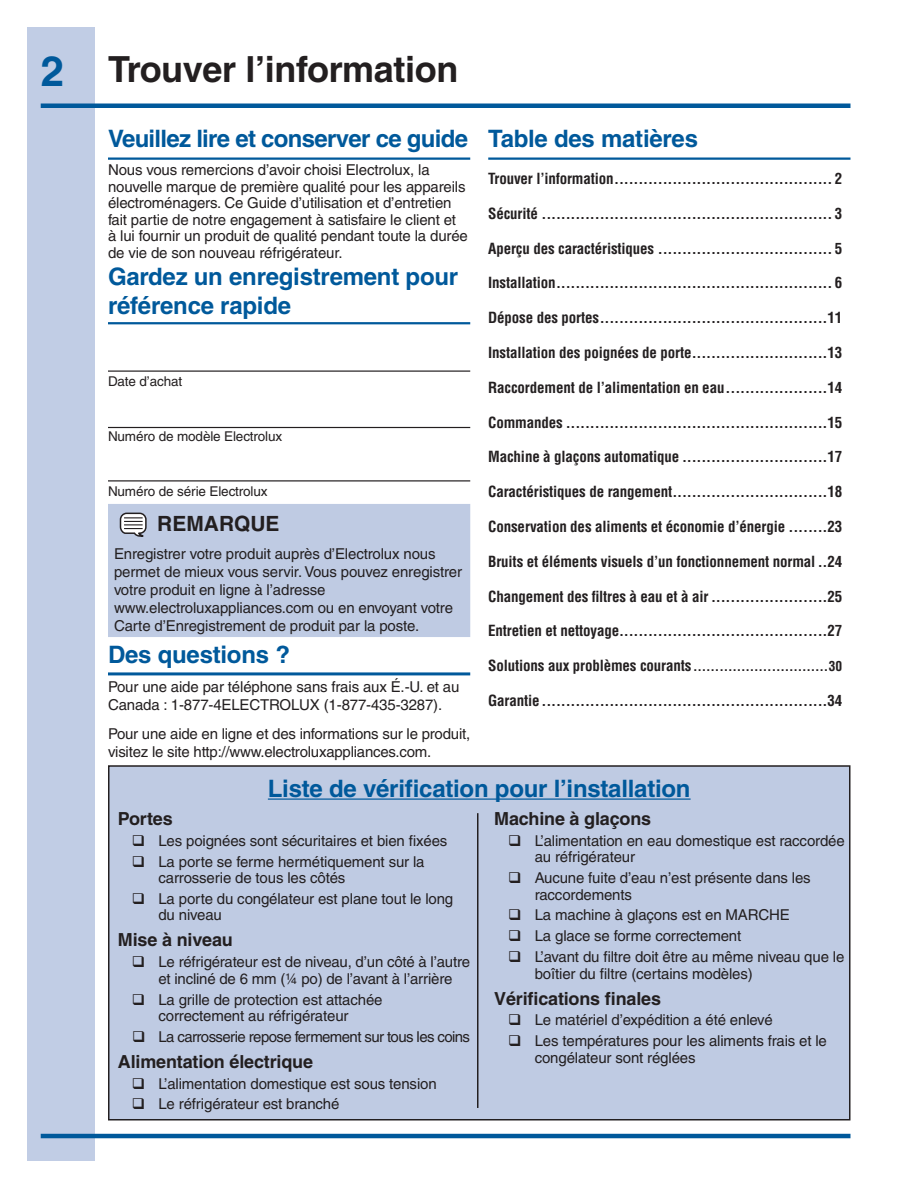
<style>
.page{position:relative;width:918px;height:1188px;background:#fff}
.page>*{position:absolute;margin:0;border:0;box-sizing:border-box;transform-origin:0 0}
.t1{font:700 42px "Helvetica";color:#00599b}
.ID_Heading_Even{font:700 36px "Helvetica";letter-spacing:-.01em;color:#231f20}
.ID_Major_Heading{font:700 24px/28.8px "Helvetica";letter-spacing:-.01em;color:#00599b}
.ID_Major_Heading-2{font:700 24px "Helvetica";letter-spacing:-.03em;color:#00599b}
.t2{font:700 21px "Helvetica";color:#231f20}
.ID_1st_Level_Sub_Hea{font:700 18px "Helvetica";letter-spacing:-.01em;color:#231f20}
.ID_TOC_1st_Level{font:700 condensed 15px "Helvetica";letter-spacing:-.01em;color:#231f20}
.ID_Numbered_Text{font:15px/16.5px "Helvetica";letter-spacing:-.01em;color:#231f20}
.ID_Body_Text{font:15px/16.5px "Helvetica";letter-spacing:-.01em;color:#231f20}
.ID_Note_Important_Te{font:15px/18px "Helvetica";letter-spacing:-.01em;color:#231f20}
.ID_Numbered_Text-2{font:15px "Helvetica";letter-spacing:-.04em;color:#231f20}
.ID_TOC_1st_Level-2{font:700 condensed 13.5px "Helvetica";color:#231f20}
.ID_Body_Text-2{font:13.5px "Helvetica";letter-spacing:-.01em;color:#231f20}
.s1{font-size:15px}
</style>
<div class="page">
<div style="left:27px;top:27px;width:67px;height:1134px;background:#c1cde5"></div>
<hr style="left:41px;top:104px;width:809px;height:4px;background:#00599b">
<hr style="left:41px;top:1134px;width:809px;height:4px;background:#00599b">
<div style="left:109px;top:766px;width:741px;height:354px;background:#bfcbe3"></div>
<div style="left:108px;top:765px;width:742px;height:355px;border:2px solid #231f20"></div>
<hr style="left:108px;top:158px;width:362px;height:2px;background:#00599b">
<hr style="left:108px;top:322px;width:362px;height:2px;background:#00599b">
<hr style="left:108px;top:371px;width:362px;height:1px;background:#231f20">
<hr style="left:108px;top:427px;width:362px;height:1px;background:#231f20">
<hr style="left:108px;top:480px;width:362px;height:2px;background:#231f20">
<hr style="left:488px;top:158px;width:362px;height:2px;background:#00599b">
<hr style="left:108px;top:672px;width:362px;height:3px;background:#00599b">
<div style="left:108px;top:504px;width:362px;height:133px;background:#bfcbe3"></div>
<hr style="left:268px;top:799px;width:423px;height:1px;background:#00599b">
<hr style="left:477px;top:813px;width:1px;height:295px;background:#231f20">
<svg style="left:119px;top:512px;width:28px;height:26px"></svg>
<p class="t1" style="left:41px;top:46px;width:25px">2</p>
<p class="ID_Heading_Even" style="left:108px;top:47px;width:352px">Trouver l’information</p>
<p class="ID_Major_Heading-2" style="left:108px;top:124px;width:362px">Veuillez lire et conserver ce guide</p>
<p class="ID_Body_Text" style="left:108px;top:162px;width:361px">Nous vous remercions d’avoir choisi Electrolux, la nouvelle marque de première qualité pour les appareils électroménagers. Ce Guide d’utilisation et d’entretien fait partie de notre engagement à satisfaire le client et à lui fournir un produit de qualité pendant toute la durée de vie de son nouveau réfrigérateur.</p>
<p class="ID_Major_Heading" style="left:108px;top:262px;width:352px">Gardez un enregistrement pour référence rapide</p>
<p class="ID_Body_Text-2" style="left:108px;top:373px;width:76px">Date d’achat</p>
<p class="ID_Body_Text-2" style="left:108px;top:429px;width:176px">Numéro de modèle Electrolux</p>
<p class="ID_Body_Text-2" style="left:108px;top:484px;width:161px">Numéro de série Electrolux</p>
<p class="t2" style="left:157px;top:511px;width:124px">REMARQUE</p>
<p class="ID_Note_Important_Te" style="left:114px;top:545px;width:350px">Enregistrer votre produit auprès d’Electrolux nous permet de mieux vous servir. Vous pouvez enregistrer votre produit en ligne à l’adresse www.electroluxappliances.com ou en envoyant votre Carte d’Enregistrement de produit par la poste.</p>
<p class="ID_Major_Heading" style="left:108px;top:640px;width:184px">Des questions ?</p>
<p class="ID_Body_Text" style="left:108px;top:678px;width:353px;line-height:18px">Pour une aide par téléphone sans frais aux É.-U. et au<br>Canada : 1-877-4ELECTROLUX (1-877-435-3287).</p>
<p class="ID_Body_Text" style="left:108px;top:725px;width:364px;line-height:18px">Pour une aide en ligne et des informations sur le produit, visitez le site http://www.electroluxappliances.com.</p>
<p class="ID_Major_Heading" style="left:488px;top:124px;width:211px">Table des matières</p>
<p class="ID_TOC_1st_Level" style="left:488px;top:169px;width:355px">Trouver l’information............................................. 2</p>
<p class="ID_TOC_1st_Level" style="left:488px;top:204px;width:355px">Sécurité ............................................................ 3</p>
<p class="ID_TOC_1st_Level" style="left:488px;top:239px;width:355px">Aperçu des caractéristiques .................................... 5</p>
<p class="ID_TOC_1st_Level" style="left:488px;top:274px;width:355px">Installation......................................................... 6</p>
<p class="ID_TOC_1st_Level" style="left:488px;top:308px;width:355px">Dépose des portes...............................................11</p>
<p class="ID_TOC_1st_Level" style="left:488px;top:343px;width:355px">Installation des poignées de porte............................13</p>
<p class="ID_TOC_1st_Level" style="left:488px;top:378px;width:355px">Raccordement de l’alimentation en eau.....................14</p>
<p class="ID_TOC_1st_Level" style="left:488px;top:413px;width:355px">Commandes ......................................................15</p>
<p class="ID_TOC_1st_Level" style="left:488px;top:448px;width:355px">Machine à glaçons automatique ..............................17</p>
<p class="ID_TOC_1st_Level" style="left:488px;top:482px;width:355px">Caractéristiques de rangement................................18</p>
<p class="ID_TOC_1st_Level" style="left:488px;top:517px;width:355px">Conservation des aliments et économie d’énergie ........23</p>
<p class="ID_TOC_1st_Level" style="left:488px;top:552px;width:355px">Bruits et éléments visuels d’un fonctionnement normal ..24</p>
<p class="ID_TOC_1st_Level" style="left:488px;top:587px;width:355px">Changement des filtres à eau et à air ........................25</p>
<p class="ID_TOC_1st_Level" style="left:488px;top:622px;width:355px">Entretien et nettoyage...........................................27</p>
<p class="ID_TOC_1st_Level-2" style="left:488px;top:658px;width:355px"><span class="s1">Solutions aux problèmes courants</span> ...............................30</p>
<p class="ID_TOC_1st_Level" style="left:488px;top:691px;width:355px">Garantie...........................................................34</p>
<p class="ID_Major_Heading" style="left:268px;top:773px;width:424px">Liste de vérification pour l’installation</p>
<p class="ID_1st_Level_Sub_Hea" style="left:118px;top:808px;width:56px">Portes</p>
<p class="ID_Numbered_Text" style="left:132px;top:832px;width:317px">❑ Les poignées sont sécuritaires et bien fixées</p>
<p class="ID_Numbered_Text" style="left:158px;top:853px;width:268px;text-indent:-27px">❑ La porte se ferme hermétiquement sur la carrosserie de tous les côtés</p>
<p class="ID_Numbered_Text" style="left:158px;top:890px;width:296px;text-indent:-27px">❑ La porte du congélateur est plane tout le long du niveau</p>
<p class="ID_1st_Level_Sub_Hea" style="left:118px;top:929px;width:116px">Mise à niveau</p>
<p class="ID_Numbered_Text" style="left:132px;top:954px;width:340px;text-align:center">❑ Le réfrigérateur est de niveau, d’un côté à l’autre et incliné de 6 mm (¼ po) de l’avant à l’arrière</p>
<p class="ID_Numbered_Text" style="left:132px;top:991px;width:252px;text-align:center">❑ La grille de protection est attachée correctement au réfrigérateur</p>
<p class="ID_Numbered_Text-2" style="left:132px;top:1028px;width:339px">❑ La carrosserie repose fermement sur tous les coins</p>
<p class="ID_1st_Level_Sub_Hea" style="left:118px;top:1050px;width:197px">Alimentation électrique</p>
<p class="ID_Numbered_Text" style="left:132px;top:1075px;width:306px">❑ L’alimentation domestique est sous tension</p>
<p class="ID_Numbered_Text" style="left:132px;top:1096px;width:209px">❑ Le réfrigérateur est branché</p>
<p class="ID_1st_Level_Sub_Hea" style="left:494px;top:808px;width:158px">Machine à glaçons</p>
<p class="ID_Numbered_Text" style="left:535px;top:832px;width:312px;text-indent:-27px">❑ L’alimentation en eau domestique est raccordée au réfrigérateur</p>
<p class="ID_Numbered_Text" style="left:535px;top:870px;width:278px;text-indent:-27px">❑ Aucune fuite d’eau n’est présente dans les raccordements</p>
<p class="ID_Numbered_Text" style="left:508px;top:907px;width:283px">❑ La machine à glaçons est en MARCHE</p>
<p class="ID_Numbered_Text" style="left:508px;top:928px;width:235px">❑ La glace se forme correctement</p>
<p class="ID_Numbered_Text" style="left:535px;top:949px;width:311px;text-indent:-27px">❑ L’avant du filtre doit être au même niveau que le boîtier du filtre (certains modèles)</p>
<p class="ID_1st_Level_Sub_Hea" style="left:494px;top:987px;width:168px">Vérifications finales</p>
<p class="ID_Numbered_Text" style="left:508px;top:1012px;width:266px">❑ Le matériel d’expédition a été enlevé</p>
<p class="ID_Numbered_Text" style="left:535px;top:1033px;width:294px;text-indent:-27px">❑ Les températures pour les aliments frais et le congélateur sont réglées</p>
</div>
